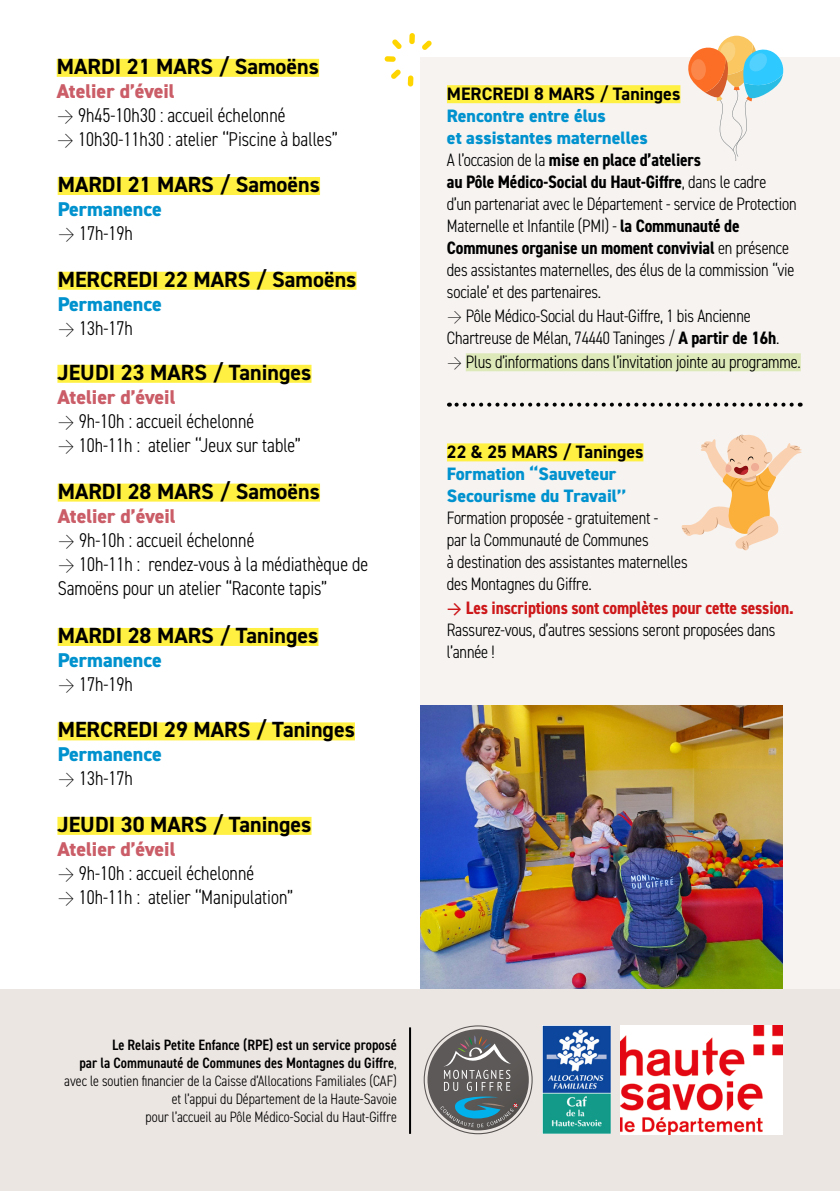
<style>
.page{position:relative;width:840px;height:1191px;background:#fff}
.page>*{position:absolute;margin:0;border:0;box-sizing:border-box;transform-origin:0 0}
.t1{font:700 22px "DIN2014";color:#000}
.t2{font:300 condensed 20px/24px "DIN2014";color:#000}
.t3{font:800 20px "DIN2014";color:#ca5d67}
.t4{font:800 20px "DIN2014";color:#0092ce}
.t5{font:300 condensed 18px/22px "DIN2014";letter-spacing:-.01em;color:#000}
.t6{font:700 condensed 18px "DIN2014";letter-spacing:-.01em;color:#cd1719}
.t7{font:800 18px/22px "DIN2014";color:#0092ce}
.t8{font:700 18px "DIN2014";color:#000}
.t9{font:300 condensed 15px/18px "DIN2014";color:#000;text-align:right}
.s1{font-weight:800;font-stretch:normal;color:#0092ce}
.s2{font-weight:700}
.s3{font-weight:600}
</style>
<div class="page">
<div style="left:420px;top:57px;width:419px;height:955px;background:#f6f3f1"></div>
<img style="left:420px;top:705px;width:362px;height:284px">
<div style="left:0;top:989px;width:839px;height:202px;background:#ece6e3"></div>
<svg style="left:423px;top:1025px;width:109px;height:109px"></svg>
<img style="left:542px;top:1025px;width:67px;height:108px">
<hr style="left:409px;top:1027px;width:2px;height:106px;background:#000">
<svg style="left:681px;top:434px;width:121px;height:117px"></svg>
<div style="left:409px;top:33px;width:5px;height:11px;background:#ffd500;border-radius:3px"></div>
<div style="left:407px;top:75px;width:6px;height:12px;background:#ffd500;border-radius:3px"></div>
<svg style="left:422px;top:40px;width:9px;height:10px"></svg>
<svg style="left:391px;top:69px;width:9px;height:10px"></svg>
<div style="left:384px;top:56px;width:11px;height:6px;background:#ffd500;border-radius:3px"></div>
<svg style="left:392px;top:39px;width:9px;height:10px"></svg>
<img style="left:620px;top:1025px;width:162px;height:109px">
<div style="left:57px;top:59px;width:262px;height:18px;background:#fff042"></div>
<div style="left:58px;top:177px;width:262px;height:18px;background:#fff042"></div>
<div style="left:58px;top:272px;width:298px;height:18px;background:#fff042"></div>
<div style="left:58px;top:483px;width:262px;height:18px;background:#fff042"></div>
<div style="left:58px;top:628px;width:260px;height:18px;background:#fff042"></div>
<div style="left:58px;top:722px;width:297px;height:18px;background:#fff042"></div>
<div style="left:57px;top:365px;width:254px;height:18px;background:#fff042"></div>
<div style="left:57px;top:817px;width:254px;height:18px;background:#fff042"></div>
<svg style="left:688px;top:36px;width:95px;height:125px"></svg>
<div style="left:446px;top:85px;width:234px;height:18px;background:#fff042"></div>
<div style="left:465px;top:353px;width:335px;height:18px;background:#dde9b9"></div>
<div style="left:446px;top:443px;width:197px;height:18px;background:#fff042"></div>
<svg style="left:448px;top:402px;width:343px;height:4px"></svg>
<p class="t1" style="left:57px;top:52px;width:264px">MARDI 21 MARS / Samoëns</p>
<p class="t3" style="left:57px;top:78px;width:119px">Atelier d’éveil</p>
<p class="t2" style="left:57px;top:103px;width:230px">→ 9h45-10h30 : accueil échelonné</p>
<p class="t2" style="left:57px;top:127px;width:282px">→ 10h30-11h30 : atelier ‘‘Piscine à balles’’</p>
<p class="t1" style="left:58px;top:170px;width:264px">MARDI 21 MARS / Samoëns</p>
<p class="t4" style="left:58px;top:196px;width:106px">Permanence</p>
<p class="t2" style="left:58px;top:221px;width:77px">→ 17h-19h</p>
<p class="t1" style="left:58px;top:264px;width:300px">MERCREDI 22 MARS / Samoëns</p>
<p class="t4" style="left:58px;top:290px;width:106px">Permanence</p>
<p class="t2" style="left:58px;top:316px;width:77px">→ 13h-17h</p>
<p class="t1" style="left:57px;top:357px;width:255px">JEUDI 23 MARS / Taninges</p>
<p class="t3" style="left:57px;top:383px;width:119px">Atelier d’éveil</p>
<p class="t2" style="left:57px;top:409px;width:198px">→ 9h-10h : accueil échelonné</p>
<p class="t2" style="left:57px;top:433px;width:244px">→ 10h-11h : atelier ‘‘Jeux sur table’’</p>
<p class="t1" style="left:58px;top:476px;width:264px">MARDI 28 MARS / Samoëns</p>
<p class="t3" style="left:58px;top:502px;width:119px">Atelier d’éveil</p>
<p class="t2" style="left:58px;top:528px;width:198px">→ 9h-10h : accueil échelonné</p>
<p class="t2" style="left:58px;top:552px;width:312px">→ 10h-11h : rendez-vous à la médiathèque de<br>Samoëns pour un atelier ‘‘Raconte tapis’’</p>
<p class="t1" style="left:58px;top:621px;width:262px">MARDI 28 MARS / Taninges</p>
<p class="t4" style="left:58px;top:647px;width:106px">Permanence</p>
<p class="t2" style="left:58px;top:672px;width:77px">→ 17h-19h</p>
<p class="t1" style="left:58px;top:715px;width:298px">MERCREDI 29 MARS / Taninges</p>
<p class="t4" style="left:58px;top:741px;width:106px">Permanence</p>
<p class="t2" style="left:58px;top:766px;width:77px">→ 13h-17h</p>
<p class="t1" style="left:57px;top:809px;width:255px">JEUDI 30 MARS / Taninges</p>
<p class="t3" style="left:57px;top:835px;width:119px">Atelier d’éveil</p>
<p class="t2" style="left:57px;top:861px;width:198px">→ 9h-10h : accueil échelonné</p>
<p class="t2" style="left:57px;top:885px;width:236px">→ 10h-11h : atelier ‘‘Manipulation’’</p>
<p class="t8" style="left:446px;top:82px;width:235px">MERCREDI 8 MARS / Taninges</p>
<p class="t5" style="left:446px;top:105px;width:351px"><span class="s1">Rencontre entre élus<br>et assistantes maternelles<br></span>A l’occasion de la <span class="s2">mise en place d’ateliers<br>au Pôle Médico-Social du Haut-Giffre</span>, dans le cadre<br>d’un partenariat avec le Département - service de Protection Maternelle et Infantile (PMI) - <span class="s2">la Communauté de Communes organise un moment convivial</span> en présence des assistantes maternelles, des élus de la commission ‘‘vie sociale’ et des partenaires.</p>
<p class="t5" style="left:446px;top:305px;width:334px">→ Pôle Médico-Social du Haut-Giffre, 1 bis Ancienne<br>Chartreuse de Mélan, 74440 Taninges / <span class="s2">A partir de 16h</span>.</p>
<p class="t5" style="left:446px;top:351px;width:355px">→ Plus d’informations dans l’invitation jointe au programme.</p>
<p class="t8" style="left:446px;top:440px;width:198px">22 &amp; 25 MARS / Taninges</p>
<p class="t7" style="left:446px;top:463px;width:181px">Formation ‘‘Sauveteur<br>Secourisme du Travail’’</p>
<p class="t5" style="left:446px;top:507px;width:242px">Formation proposée - gratuitement -<br>par la Communauté de Communes<br>à destination des assistantes maternelles des Montagnes du Giffre.</p>
<p class="t6" style="left:446px;top:596px;width:348px">→ Les inscriptions sont complètes pour cette session.</p>
<p class="t5" style="left:446px;top:619px;width:330px">Rassurez-vous, d’autres sessions seront proposées dans l’année !</p>
<p class="t9" style="left:64px;top:1036px;width:334px"><span class="s3">Le Relais Petite Enfance (RPE) est un service proposé<br>par la Communauté de Communes des Montagnes du Giffre</span>, avec le soutien financier de la Caisse d’Allocations Familiales (CAF) et l’appui du Département de la Haute-Savoie<br>pour l’accueil au Pôle Médico-Social du Haut-Giffre</p>
</div>
